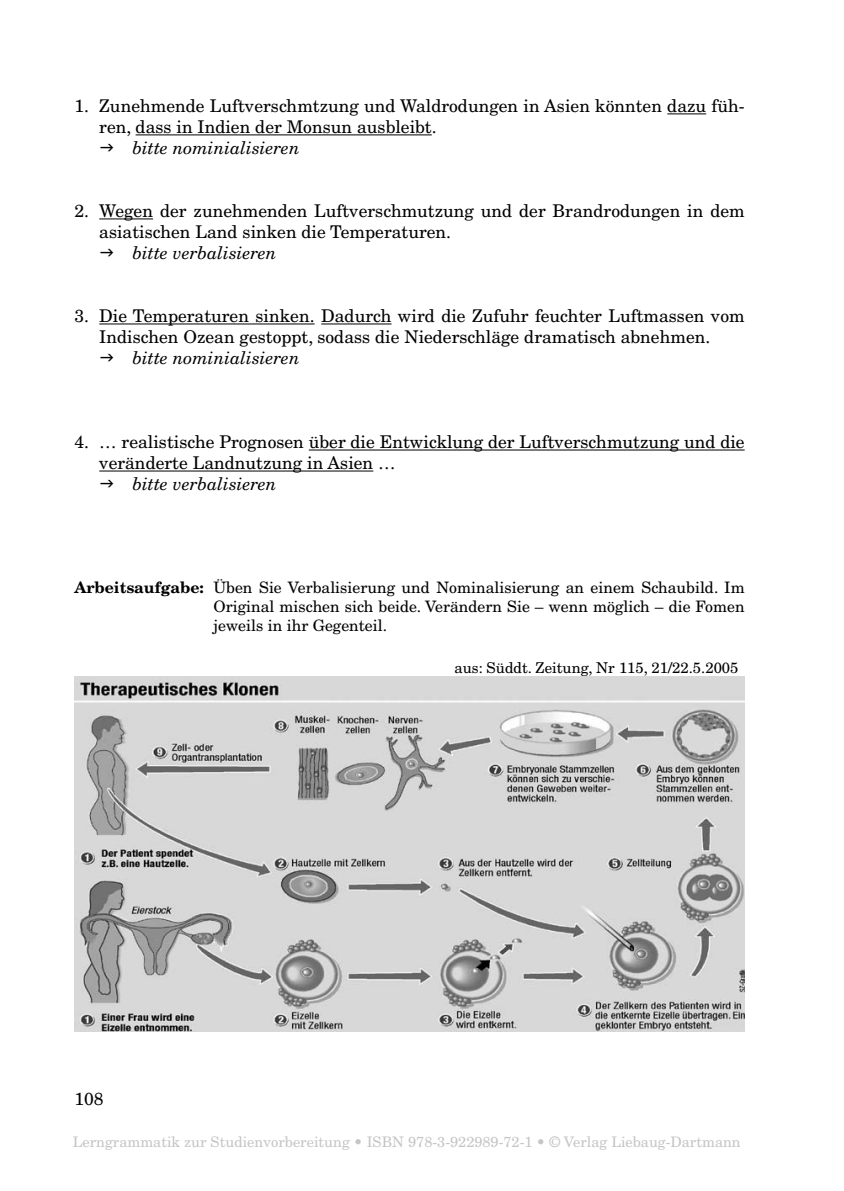
<style>
.page{position:relative;width:844px;height:1191px;background:#fff}
.page>*{position:absolute;margin:0;border:0;box-sizing:border-box;transform-origin:0 0}
.t1{font:17.5px/21px "New Century Schlbk LT Std";color:#000}
.t2{font:italic 17.5px "New Century Schlbk LT Std";color:#000}
.t3{font:15.75px/18.9px "New Century Schlbk LT Std";color:#000;text-align:justify}
.t4{font:14.88px "New Century Schlbk LT Std";color:#000}
.t5{font:14.53px "New Century Schlbk LT Std";color:#c5c5c8}
.s1{font-weight:700}
</style>
<div class="page">
<hr style="left:667px;top:113px;width:39px;height:1px;background:#000">
<hr style="left:136px;top:134px;width:295px;height:1px;background:#000">
<hr style="left:99px;top:218px;width:54px;height:1px;background:#000">
<hr style="left:99px;top:323px;width:215px;height:1px;background:#000">
<hr style="left:321px;top:323px;width:70px;height:1px;background:#000">
<hr style="left:309px;top:449px;width:435px;height:1px;background:#000">
<hr style="left:99px;top:470px;width:274px;height:1px;background:#000">
<img style="left:74px;top:676px;width:670px;height:355px">
<p class="t1" style="left:99px;top:95px;width:646px;text-indent:-25px">1. Zunehmende Luftverschmtzung und Waldrodungen in Asien könnten dazu füh&shy;ren, dass in Indien der Monsun ausbleibt.</p>
<p class="t2" style="left:132px;top:137px;width:169px">bitte nominialisieren</p>
<p class="t1" style="left:99px;top:200px;width:646px;text-indent:-25px">2. Wegen der zunehmenden Luftverschmutzung und der Brandrodungen in dem asiatischen Land sinken die Temperaturen.</p>
<p class="t2" style="left:132px;top:242px;width:146px">bitte verbalisieren</p>
<p class="t1" style="left:74px;top:305px;width:671px;text-align:center">3. Die Temperaturen sinken. Dadurch wird die Zufuhr feuchter Luftmassen vom<br>Indischen Ozean gestoppt, sodass die Niederschläge dramatisch abnehmen.</p>
<p class="t2" style="left:132px;top:347px;width:169px">bitte nominialisieren</p>
<p class="t1" style="left:99px;top:431px;width:646px;text-indent:-25px">4. … realistische Prognosen über die Entwicklung der Luftverschmutzung und die veränderte Landnutzung in Asien …</p>
<p class="t2" style="left:132px;top:473px;width:146px">bitte verbalisieren</p>
<p class="t3" style="left:213px;top:578px;width:532px;text-indent:-139px"><span class="s1">Arbeitsaufgabe:</span> Üben Sie Verbalisierung und Nominalisierung an einem Schaubild. Im Original mischen sich beide. Verändern Sie – wenn möglich – die Fomen jeweils in ihr Gegenteil.</p>
<p class="t4" style="left:454px;top:658px;width:285px">aus: Süddt. Zeitung, Nr 115, 21/22.5.2005</p>
<p class="t1" style="left:74px;top:1087px;width:31px">108</p>
<p class="t5" style="left:73px;top:1133px;width:669px">Lerngrammatik zur Studienvorbereitung • ISBN 978-3-922989-72-1 • © Verlag Liebaug-Dartmann</p>
</div>
